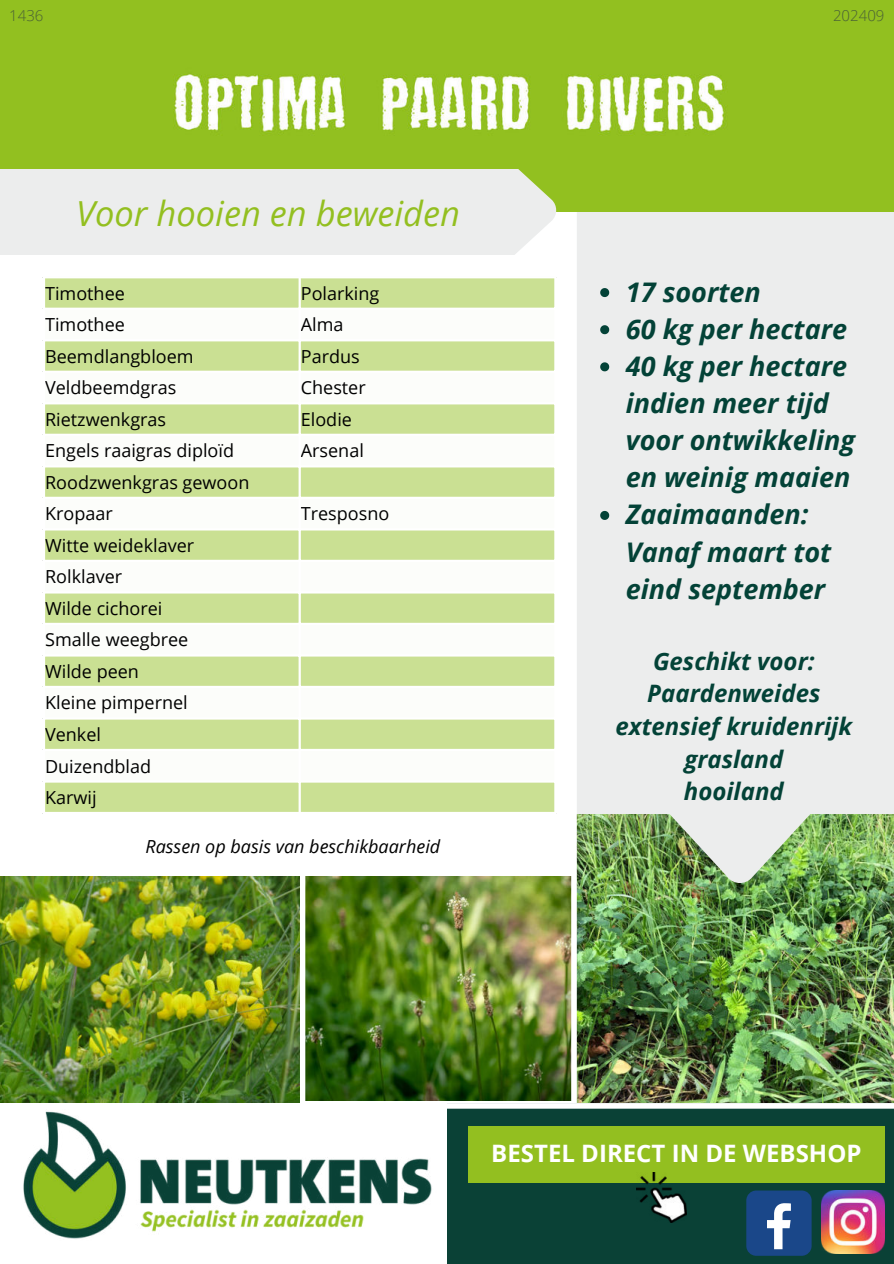
<style>
.page{position:relative;width:894px;height:1264px;background:#fff}
.page>*{position:absolute;margin:0;border:0;box-sizing:border-box;transform-origin:0 0}
.t1{font:italic 34.5px "Open Sans";color:#93bf20}
.t2{font:italic 700 27px/37.2px "Open Sans";color:#034237}
.t3{font:italic 700 24px/32.7px "Open Sans";color:#034237;text-align:center}
.t4{font:700 24px "Open Sans";color:#fff}
.t5{font:18px/31.5px "Open Sans";color:#000}
.t6{font:italic 18px "Open Sans";color:#000}
.t7{font:300 15px "Open Sans";color:#4a6136}
</style>
<div class="page">
<img style="left:305px;top:876px;width:266px;height:224px">
<img style="left:576px;top:813px;width:317px;height:290px">
<div style="left:574px;top:212px;width:319px;height:601px;background:#eceded"></div>
<div style="left:571px;top:204px;width:5px;height:901px;background:#fff"></div>
<div style="left:0;top:0;width:893px;height:212px;background:#92c020"></div>
<img style="left:665px;top:813px;width:149px;height:70px">
<div style="left:45px;top:278px;width:509px;height:534px;background:#cae093"></div>
<svg style="left:45px;top:310px;width:509px;height:470px"></svg>
<hr style="left:298px;top:278px;width:3px;height:534px;background:#fff">
<hr style="left:43px;top:308px;width:513px;height:2px;background:#fff">
<hr style="left:43px;top:339px;width:513px;height:2px;background:#fff">
<hr style="left:43px;top:370px;width:513px;height:3px;background:#fff">
<hr style="left:43px;top:402px;width:513px;height:2px;background:#fff">
<hr style="left:43px;top:434px;width:513px;height:2px;background:#fff">
<hr style="left:43px;top:465px;width:513px;height:2px;background:#fff">
<hr style="left:43px;top:496px;width:513px;height:3px;background:#fff">
<hr style="left:43px;top:528px;width:513px;height:2px;background:#fff">
<hr style="left:43px;top:560px;width:513px;height:2px;background:#fff">
<hr style="left:43px;top:591px;width:513px;height:2px;background:#fff">
<hr style="left:43px;top:623px;width:513px;height:2px;background:#fff">
<hr style="left:43px;top:654px;width:513px;height:2px;background:#fff">
<hr style="left:43px;top:686px;width:513px;height:2px;background:#fff">
<hr style="left:43px;top:717px;width:513px;height:2px;background:#fff">
<hr style="left:43px;top:749px;width:513px;height:2px;background:#fff">
<hr style="left:43px;top:780px;width:513px;height:2px;background:#fff">
<div style="left:446px;top:1103px;width:447px;height:160px;background:#0a4136"></div>
<div style="left:746px;top:1190px;width:65px;height:65px;background:#1a4789;border-radius:10px"></div>
<svg style="left:767px;top:1203px;width:23px;height:46px"></svg>
<img style="left:821px;top:1190px;width:62px;height:63px">
<div style="left:468px;top:1126px;width:416px;height:56px;background:#93bf20"></div>
<img style="left:636px;top:1172px;width:50px;height:50px">
<img style="left:23px;top:1111px;width:409px;height:128px">
<div style="left:0;top:1103px;width:893px;height:5px;background:#fff"></div>
<svg style="left:0;top:169px;width:556px;height:86px;fill:#eceded"></svg>
<div style="left:5px;top:169px;width:534px;height:86px;background:#eceded"></div>
<img style="left:173px;top:74px;width:555px;height:62px">
<img style="left:0;top:876px;width:299px;height:225px">
<svg style="left:600px;top:288px;width:9px;height:9px"></svg>
<svg style="left:600px;top:325px;width:9px;height:9px"></svg>
<svg style="left:600px;top:362px;width:9px;height:9px"></svg>
<svg style="left:600px;top:511px;width:9px;height:9px"></svg>
<p class="t7" style="left:9px;top:5px;width:36px">1436</p>
<p class="t7" style="left:832px;top:5px;width:53px">202409</p>
<h1 class="t1" style="left:76px;top:189px;width:385px">Voor hooien en beweiden</h1>
<p class="t5" style="left:45px;top:277px;width:81px">Timothee</p>
<p class="t5" style="left:301px;top:277px;width:80px">Polarking</p>
<p class="t5" style="left:45px;top:308px;width:81px">Timothee</p>
<p class="t5" style="left:301px;top:308px;width:44px">Alma</p>
<p class="t5" style="left:45px;top:340px;width:150px">Beemdlangbloem</p>
<p class="t5" style="left:301px;top:340px;width:60px">Pardus</p>
<p class="t5" style="left:45px;top:371px;width:133px">Veldbeemdgras</p>
<p class="t5" style="left:301px;top:371px;width:66px">Chester</p>
<p class="t5" style="left:45px;top:403px;width:122px">Rietzwenkgras</p>
<p class="t5" style="left:301px;top:403px;width:53px">Elodie</p>
<p class="t5" style="left:45px;top:434px;width:190px">Engels raaigras diploïd</p>
<p class="t5" style="left:301px;top:434px;width:65px">Arsenal</p>
<p class="t5" style="left:45px;top:466px;width:206px">Roodzwenkgras gewoon<br>Kropaar</p>
<p class="t5" style="left:301px;top:497px;width:90px">Tresposno</p>
<p class="t5" style="left:45px;top:529px;width:150px">Witte weideklaver<br>Rolklaver<br>Wilde cichorei<br>Smalle weegbree<br>Wilde peen<br>Kleine pimpernel<br>Venkel<br>Duizendblad<br>Karwij</p>
<p class="t6" style="left:145px;top:834px;width:296px">Rassen op basis van beschikbaarheid</p>
<h2 class="t2" style="left:625px;top:272px;width:230px">17 soorten<br>60 kg per hectare<br>40 kg per hectare indien meer tijd voor ontwikkeling en weinig maaien<br>Zaaimaanden:<br>Vanaf maart tot eind september</h2>
<h3 class="t3" style="left:615px;top:644px;width:238px">Geschikt voor:<br>Paardenweides extensief kruidenrijk grasland<br>hooiland</h3>
<h3 class="t4" style="left:491px;top:1136px;width:371px">BESTEL DIRECT IN DE WEBSHOP</h3>
</div>
